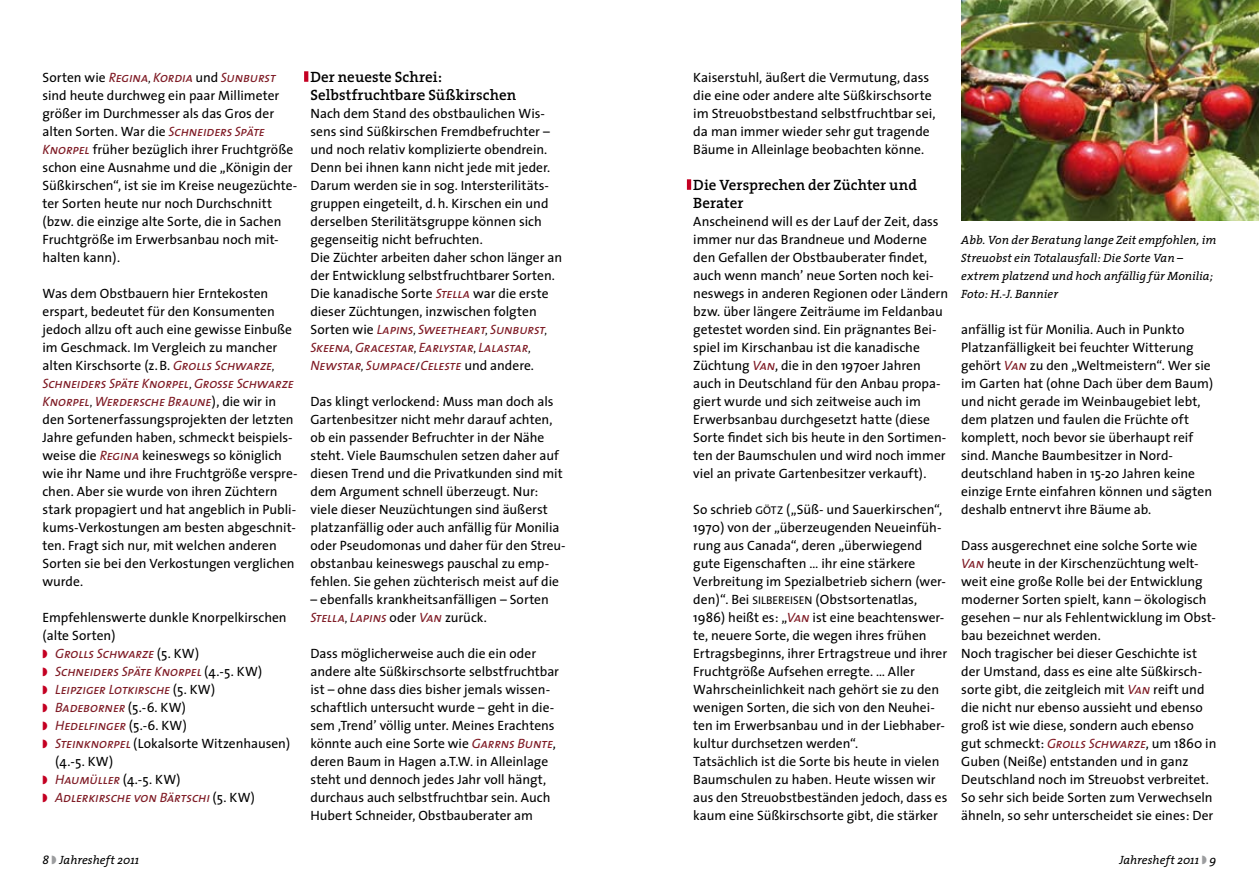
<style>
.page{position:relative;width:1259px;height:893px;background:#fff}
.page>*{position:absolute;margin:0;border:0;box-sizing:border-box;transform-origin:0 0}
.t1{font:600 15px/18px "The Serif";letter-spacing:.02em;color:#000}
.t2{font:600 15px/18px "The Serif";color:#000}
.t3{font:13.5px/18px "The Sans";color:#000}
.t4{font:italic 13.5px/18px "The Sans Caps";letter-spacing:-.02em;color:#7f1b25}
.t5{font:italic 12px/18px "The Serif";letter-spacing:.005em;color:#000}
.t6{font:11.25px "The Sans";color:#000}
.s1{font-family:"The Sans";font-style:normal;color:#000}
.s2{font-family:"The Sans";font-style:normal;font-size:11.25px;color:#000}
.s3{font-family:"The Sans Caps";font-style:italic;color:#7f1b25}
.s4{font-size:11.25px}
.s5{color:#c40022}
.s6{font-size:13.5px}
.s7{color:#9c9d9f}
</style>
<div class="page">
<svg style="left:687px;top:179px;width:4px;height:11px"></svg>
<svg style="left:304px;top:71px;width:4px;height:11px"></svg>
<img style="left:961px;top:0;width:298px;height:221px">
<p class="t4" style="left:43px;top:68px;width:235px"><span class="s1">Sorten wie</span> Regina<span class="s2">,</span> Kordia <span class="s1">und</span> Sunburst</p>
<p class="t3" style="left:43px;top:86px;width:256px">sind heute durchweg ein paar Millimeter größer im Durchmesser als das Gros der alten Sorten. War die <span class="s3">Schneiders Späte Knorpel</span> früher bezüglich ihrer Fruchtgröße schon eine Ausnahme und die „Königin der Süßkirschen“, ist sie im Kreise neugezüchte&shy;ter Sorten heute nur noch Durchschnitt (bzw. die einzige alte Sorte, die in Sachen Fruchtgröße im Erwerbsanbau noch mit&shy;halten kann).</p>
<p class="t3" style="left:43px;top:284px;width:251px">Was dem Obstbauern hier Erntekosten erspart, bedeutet für den Konsumenten jedoch allzu oft auch eine gewisse Einbuße im Geschmack. Im Vergleich zu mancher alten Kirschsorte (z.B. <span class="s3">Grolls Schwarze</span><span class="s4">,</span></p>
<p class="t4" style="left:43px;top:374px;width:253px">Schneiders Späte Knorpel<span class="s2">,</span> Grosse Schwarze<br>Knorpel<span class="s2">,</span> Werdersche Braune<span class="s1">), die wir in</span></p>
<p class="t3" style="left:43px;top:410px;width:256px">den Sortenerfassungsprojekten der letzten Jahre gefunden haben, schmeckt beispiels&shy;weise die <span class="s3">Regina</span> keineswegs so königlich wie ihr Name und ihre Fruchtgröße verspre&shy;chen. Aber sie wurde von ihren Züchtern stark propagiert und hat angeblich in Publi&shy;kums-Verkostungen am besten abgeschnit&shy;ten. Fragt sich nur, mit welchen anderen Sorten sie bei den Verkostungen verglichen wurde.</p>
<p class="t3" style="left:43px;top:608px;width:246px">Empfehlenswerte dunkle Knorpelkirschen (alte Sorten)</p>
<p class="t4" style="left:43px;top:644px;width:221px"><span class="s5">◗</span> Grolls Schwarze <span class="s1">(5. KW)<br></span><span class="s5">◗</span> Schneiders Späte Knorpel <span class="s1">(4.-5. KW) </span><span class="s5">◗</span> Leipziger Lotkirsche <span class="s1">(5. KW)<br></span><span class="s5">◗</span> Badeborner <span class="s1">(5.-6. KW)<br></span><span class="s5">◗</span> Hedelfinger <span class="s1">(5.-6. KW)</span></p>
<p class="t3" style="left:55px;top:734px;width:237px;text-indent:-13px"><span class="s5">◗</span> <span class="s3">Steinknorpel</span> (Lokalsorte Witzenhausen) (4.-5. KW)</p>
<p class="t4" style="left:43px;top:770px;width:214px"><span class="s5">◗</span> Haumüller <span class="s1">(4.-5. KW)<br></span><span class="s5">◗</span> Adlerkirsche von Bärtschi <span class="s1">(5. KW)</span></p>
<p class="t1" style="left:310px;top:67px;width:207px">Der neueste Schrei:<br>Selbstfruchtbare Süßkirschen</p>
<p class="t3" style="left:310px;top:104px;width:253px">Nach dem Stand des obstbaulichen Wis&shy;sens sind Süßkirschen Fremdbefruchter – und noch relativ komplizierte obendrein.<br>Denn bei ihnen kann nicht jede mit jeder.<br>Darum werden sie in sog. Intersterilitäts&shy;gruppen eingeteilt, d.h. Kirschen ein und derselben Sterilitätsgruppe können sich gegenseitig nicht befruchten.<br>Die Züchter arbeiten daher schon länger an der Entwicklung selbstfruchtbarer Sorten.<br>Die kanadische Sorte <span class="s3">Stella</span> war die erste dieser Züchtungen, inzwischen folgten</p>
<p class="t4" style="left:310px;top:320px;width:238px"><span class="s1">Sorten wie</span> Lapins<span class="s2">,</span> Sweetheart<span class="s2">,</span> Sunburst<span class="s2">,<br></span>Skeena<span class="s2">,</span> Gracestar<span class="s2">,</span> Earlystar<span class="s2">,</span> Lalastar<span class="s2">,<br></span>Newstar<span class="s2">,</span> Sumpace<span class="s2">/</span>Celeste <span class="s1">und andere.</span></p>
<p class="t3" style="left:310px;top:392px;width:257px">Das klingt verlockend: Muss man doch als Gartenbesitzer nicht mehr darauf achten, ob ein passender Befruchter in der Nähe steht. Viele Baumschulen setzen daher auf diesen Trend und die Privatkunden sind mit dem Argument schnell überzeugt. Nur: viele dieser Neuzüchtungen sind äußerst platzanfällig oder auch anfällig für Monilia oder Pseudomonas und daher für den Streu&shy;obstanbau keineswegs pauschal zu emp&shy;fehlen. Sie gehen züchterisch meist auf die</p>
<p class="t3" style="left:310px;top:590px;width:240px">– ebenfalls krankheitsanfälligen – Sorten</p>
<p class="t4" style="left:310px;top:608px;width:178px">Stella<span class="s2">,</span> Lapins <span class="s1">oder</span> Van <span class="s1">zurück.</span></p>
<p class="t3" style="left:310px;top:644px;width:250px">Dass möglicherweise auch die ein oder andere alte Süßkirschsorte selbstfruchtbar ist – ohne dass dies bisher jemals wissen&shy;schaftlich untersucht wurde – geht in die&shy;sem ‚Trend’ völlig unter. Meines Erachtens könnte auch eine Sorte wie <span class="s3">Garrns Bunte</span>, deren Baum in Hagen a.T.W. in Alleinlage steht und dennoch jedes Jahr voll hängt, durchaus auch selbstfruchtbar sein. Auch Hubert Schneider, Obstbauberater am</p>
<p class="t3" style="left:693px;top:68px;width:244px">Kaiserstuhl, äußert die Vermutung, dass die eine oder andere alte Süßkirschsorte im Streuobstbestand selbstfruchtbar sei, da man immer wieder sehr gut tragende Bäume in Alleinlage beobachten könne.</p>
<p class="t2" style="left:693px;top:175px;width:225px">Die Versprechen der Züchter und<br>Berater</p>
<p class="t3" style="left:693px;top:212px;width:256px">Anscheinend will es der Lauf der Zeit, dass immer nur das Brandneue und Moderne den Gefallen der Obstbauberater findet, auch wenn manch’ neue Sorten noch kei&shy;neswegs in anderen Regionen oder Ländern bzw. über längere Zeiträume im Feldanbau getestet worden sind. Ein prägnantes Bei&shy;spiel im Kirschanbau ist die kanadische Züchtung <span class="s3">Van</span>, die in den 1970er Jahren auch in Deutschland für den Anbau propa&shy;giert wurde und sich zeitweise auch im Erwerbsanbau durchgesetzt hatte (diese Sorte findet sich bis heute in den Sortimen&shy;ten der Baumschulen und wird noch immer viel an private Gartenbesitzer verkauft).</p>
<p class="t3" style="left:693px;top:500px;width:254px">So schrieb <span class="s4">Götz</span> („Süß- und Sauerkirschen“, 1970) von der „überzeugenden Neueinfüh&shy;rung aus Canada“, deren „überwiegend gute Eigenschaften … ihr eine stärkere Verbreitung im Spezialbetrieb sichern (wer-</p>
<p class="t6" style="left:693px;top:591px;width:72px"><span class="s6">den)“. Bei</span> Silbereisen</p>
<p class="t3" style="left:693px;top:590px;width:256px;text-indent:122px">(Obstsortenatlas, 1986) heißt es: „<span class="s3">Van</span> ist eine beachtenswer&shy;te, neuere Sorte, die wegen ihres frühen Ertragsbeginns, ihrer Ertragstreue und ihrer Fruchtgröße Aufsehen erregte. … Aller Wahrscheinlichkeit nach gehört sie zu den wenigen Sorten, die sich von den Neuhei&shy;ten im Erwerbsanbau und in der Liebhaber&shy;kultur durchsetzen werden“.<br>Tatsächlich ist die Sorte bis heute in vielen Baumschulen zu haben. Heute wissen wir aus den Streuobstbeständen jedoch, dass es kaum eine Süßkirschsorte gibt, die stärker</p>
<p class="t5" style="left:961px;top:230px;width:257px">Abb. Von der Beratung lange Zeit empfohlen, im Streuobst ein Totalausfall: Die Sorte Van – extrem platzend und hoch anfällig für Monilia; Foto: H.-J. Bannier</p>
<p class="t3" style="left:961px;top:320px;width:253px">anfällig ist für Monilia. Auch in Punkto Platzanfälligkeit bei feuchter Witterung gehört <span class="s3">Van</span> zu den „Weltmeistern“. Wer sie im Garten hat (ohne Dach über dem Baum) und nicht gerade im Weinbaugebiet lebt, dem platzen und faulen die Früchte oft komplett, noch bevor sie überhaupt reif sind. Manche Baumbesitzer in Nord&shy;deutschland haben in 15-20 Jahren keine einzige Ernte einfahren können und sägten deshalb entnervt ihre Bäume ab.</p>
<p class="t3" style="left:961px;top:536px;width:257px">Dass ausgerechnet eine solche Sorte wie <span class="s3">Van</span> heute in der Kirschenzüchtung welt&shy;weit eine große Rolle bei der Entwicklung moderner Sorten spielt, kann – ökologisch gesehen – nur als Fehlentwicklung im Obst&shy;bau bezeichnet werden.<br>Noch tragischer bei dieser Geschichte ist der Umstand, dass es eine alte Süßkirsch&shy;sorte gibt, die zeitgleich mit <span class="s3">Van</span> reift und die nicht nur ebenso aussieht und ebenso groß ist wie diese, sondern auch ebenso gut schmeckt: <span class="s3">Grolls Schwarze</span>, um 1860 in Guben (Neiße) entstanden und in ganz Deutschland noch im Streuobst verbreitet.<br>So sehr sich beide Sorten zum Verwechseln ähneln, so sehr unterscheidet sie eines: Der</p>
<p class="t5" style="left:43px;top:850px;width:98px">8 <span class="s7">◗</span> Jahresheft 2011</p>
<p class="t5" style="left:1119px;top:850px;width:99px">Jahresheft 2011 <span class="s7">◗</span> 9</p>
</div>
